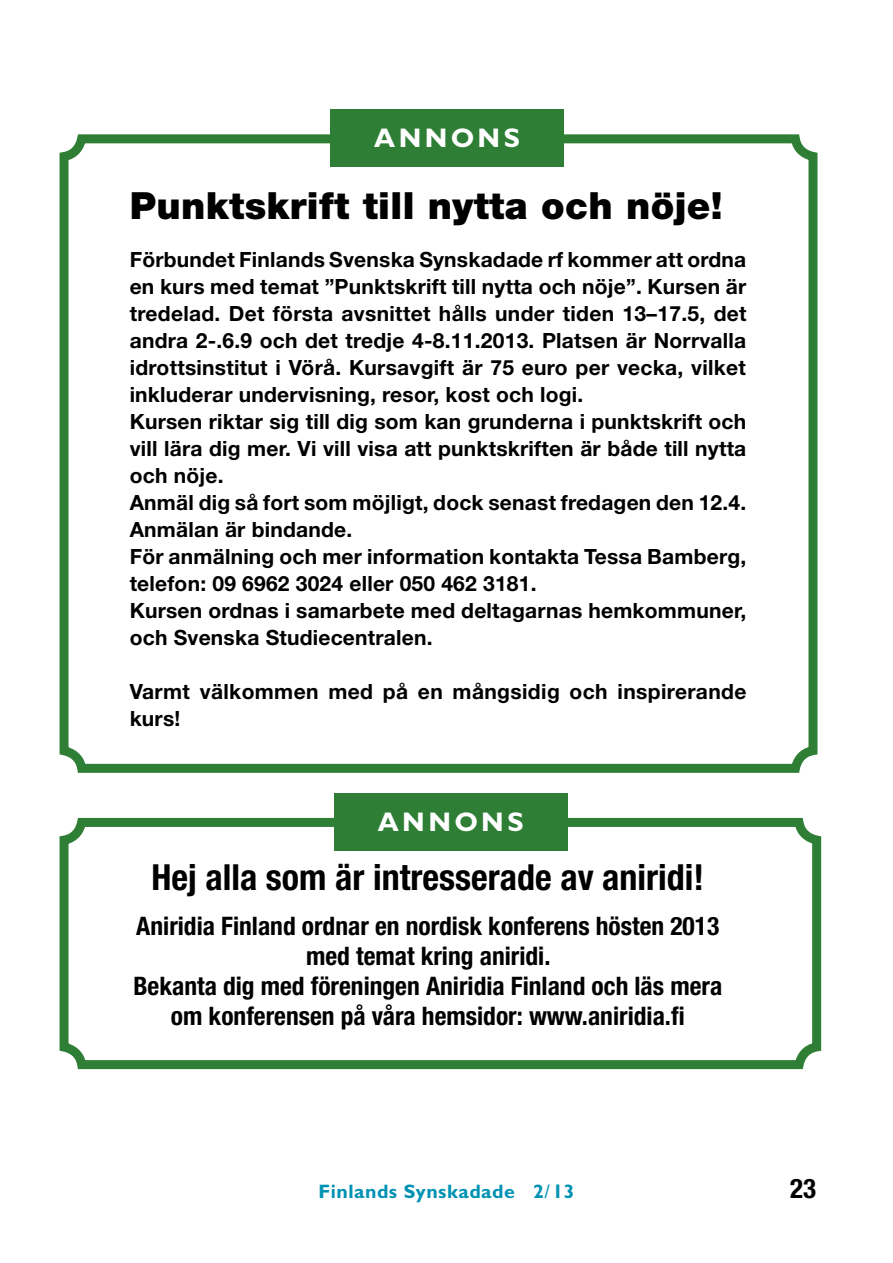
<style>
.page{position:relative;width:893px;height:1263px;background:#fff}
.page>*{position:absolute;margin:0;border:0;box-sizing:border-box;transform-origin:0 0}
.t1{font:900 37.5px "Helvetica Neue LT Std";letter-spacing:.01em;color:#000}
.t2{font:700 condensed 36px "Helvetica Neue LT Std";color:#000}
.t3{font:700 27px "Gill Sans MT Std";letter-spacing:.13em;color:#fff}
.t4{font:700 condensed 27px "Helvetica Neue LT Std";color:#000}
.t5{font:700 condensed 25.5px/30px "Helvetica Neue LT Std";color:#000;text-align:center}
.t6{font:700 21px/27px "Helvetica Neue LT Std";letter-spacing:.01em;color:#000}
.t7{font:700 19.5px "Gill Sans MT Std";letter-spacing:.025em;color:#0092b3}
.s1{font-weight:500}
</style>
<div class="page">
<div style="left:60px;top:818px;width:761px;height:251px;border:9px solid #2e7e35;border-radius:18px"></div>
<div style="left:334px;top:793px;width:234px;height:57px;background:#2e7e35"></div>
<div style="left:60px;top:134px;width:757px;height:639px;border:9px solid #2e7e35;border-radius:18px"></div>
<div style="left:330px;top:109px;width:234px;height:58px;background:#2e7e35"></div>
<p class="t3" style="left:374px;top:121px;width:147px">ANNONS</p>
<h1 class="t1" style="left:130px;top:183px;width:594px">Punktskrift till nytta och nöje!</h1>
<p class="t6" style="left:130px;top:245px;width:618px">Förbundet Finlands Svenska Synskadade rf kommer att ordna en kurs med temat ”Punktskrift till nytta och nöje”. Kursen är tredelad. Det första avsnittet hålls under tiden 13–17.5, det andra 2-.6.9 och det tredje 4-8.11.2013. Platsen är Norrvalla idrottsinstitut i Vörå. Kursavgift är 75 euro per vecka, vilket inkluderar undervisning, resor, kost och logi.<br>Kursen riktar sig till dig som kan grunderna i punktskrift och vill lära dig mer. Vi vill visa att punktskriften är både till nytta och nöje.<br>Anmäl dig så fort som möjligt, dock senast fredagen den 12.4.<br>Anmälan är bindande.<br>För anmälning och mer information kontakta Tessa Bamberg, telefon: 09 6962 3024 eller 050 462 3181.<br>Kursen ordnas i samarbete med deltagarnas hemkommuner, och Svenska Studiecentralen.</p>
<p class="t6" style="left:130px;top:677px;width:618px">Varmt välkommen med på en mångsidig och inspirerande kurs!</p>
<p class="t3" style="left:378px;top:805px;width:147px">ANNONS</p>
<h2 class="t2" style="left:151px;top:855px;width:554px">Hej alla som är intresserade av aniridi!</h2>
<p class="t5" style="left:133px;top:910px;width:590px">Aniridia Finland ordnar en nordisk konferens hösten 2013 med temat kring aniridi.<br>Bekanta dig med föreningen Aniridia Finland och läs mera om konferensen på våra hemsidor: www.aniridia.fi</p>
<p class="t7" style="left:319px;top:1179px;width:257px">FINLANDS SYNSKADADE 2<span class="s1">/</span>13</p>
<p class="t4" style="left:790px;top:1172px;width:27px">23</p>
</div>
